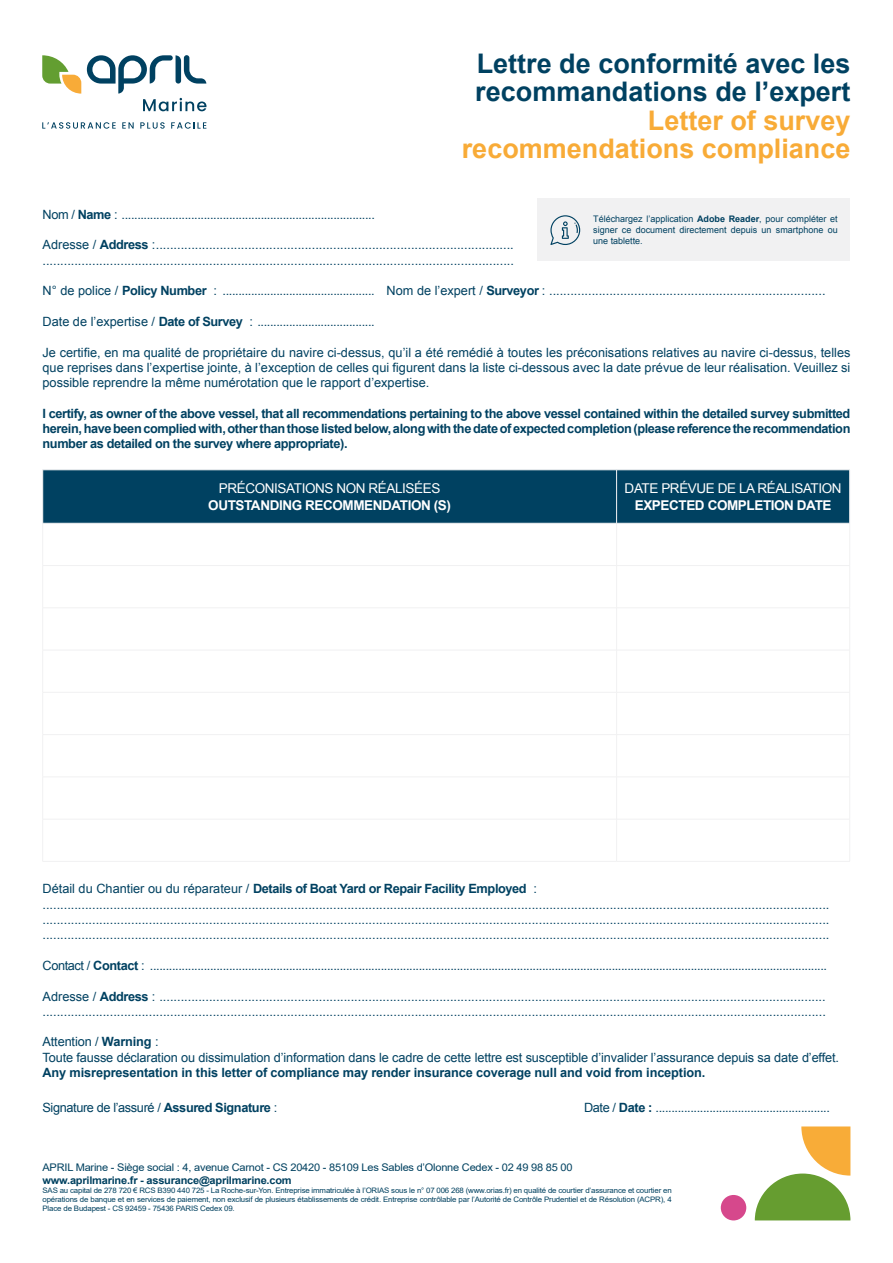
<style>
.page{position:relative;width:893px;height:1263px;background:#fff}
.page>*{position:absolute;margin:0;border:0;box-sizing:border-box;transform-origin:0 0}
.t1{font:700 27px/28.5px "Arial";color:#004161}
.t2{font:700 27px/28.5px "Arial";color:#f8ab37;text-align:right}
.Titre_1{font:13.5px "Arial";letter-spacing:-.03em;color:#fff}
.Titre_1-2{font:700 13.5px "Arial";letter-spacing:-.03em;color:#fff}
.Texte_courant{font:12.75px/15.3px "Arial";letter-spacing:-.01em;color:#004161}
.Texte_courant-2{font:700 12.75px/15.3px "Arial";letter-spacing:-.01em;color:#004161;text-align:justify}
.Texte_courant-3{font:12.75px "Arial";letter-spacing:-.03em;color:#004161}
.Texte_courant-4{font:700 12.75px "Arial";letter-spacing:-.03em;color:#004161}
.t3{font:10.5px "Arial";letter-spacing:-.02em;color:#004160;scale:1.05 1}
.t4{font:700 10.5px "Arial";letter-spacing:-.02em;color:#004160;scale:1.05 1}
.Titre_1-3{font:9px/10.8px "Arial";color:#004161;text-align:justify}
.t5{font:7.5px/9px "Arial";letter-spacing:-.02em;color:#004160;text-align:justify;scale:1.05 1}
.s1{font-weight:700}
.s2{font-weight:400}
</style>
<div class="page">
<svg style="left:42px;top:122px;width:74px;height:7px"></svg>
<svg style="left:122px;top:122px;width:12px;height:7px"></svg>
<svg style="left:140px;top:122px;width:25px;height:7px"></svg>
<svg style="left:171px;top:122px;width:35px;height:7px"></svg>
<svg style="left:42px;top:55px;width:39px;height:39px"></svg>
<svg style="left:87px;top:55px;width:119px;height:56px"></svg>
<div style="left:721px;top:1195px;width:25px;height:25px;background:#d6488c;border-radius:50%"></div>
<svg style="left:755px;top:1126px;width:95px;height:94px"></svg>
<div style="left:43px;top:470px;width:806px;height:53px;background:#004161"></div>
<hr style="left:616px;top:470px;width:1px;height:53px;background:#f5f5f6">
<hr style="left:43px;top:469px;width:574px;height:1px;background:#f1f1f2">
<hr style="left:42px;top:470px;width:1px;height:53px;background:#f1f1f2">
<hr style="left:617px;top:469px;width:233px;height:1px;background:#f1f1f2">
<hr style="left:849px;top:470px;width:1px;height:53px;background:#f1f1f2">
<hr style="left:43px;top:523px;width:574px;height:1px;background:#f1f1f2">
<hr style="left:42px;top:523px;width:1px;height:42px;background:#f1f1f2">
<hr style="left:617px;top:523px;width:233px;height:1px;background:#f1f1f2">
<hr style="left:616px;top:523px;width:1px;height:42px;background:#f1f1f2">
<hr style="left:849px;top:523px;width:1px;height:42px;background:#f1f1f2">
<hr style="left:43px;top:565px;width:574px;height:1px;background:#f1f1f2">
<hr style="left:42px;top:566px;width:1px;height:42px;background:#f1f1f2">
<hr style="left:617px;top:565px;width:233px;height:1px;background:#f1f1f2">
<hr style="left:616px;top:566px;width:1px;height:42px;background:#f1f1f2">
<hr style="left:849px;top:566px;width:1px;height:42px;background:#f1f1f2">
<hr style="left:43px;top:607px;width:574px;height:1px;background:#f1f1f2">
<hr style="left:42px;top:608px;width:1px;height:42px;background:#f1f1f2">
<hr style="left:617px;top:607px;width:233px;height:1px;background:#f1f1f2">
<hr style="left:616px;top:608px;width:1px;height:42px;background:#f1f1f2">
<hr style="left:849px;top:608px;width:1px;height:42px;background:#f1f1f2">
<hr style="left:43px;top:650px;width:574px;height:1px;background:#f1f1f2">
<hr style="left:42px;top:650px;width:1px;height:42px;background:#f1f1f2">
<hr style="left:617px;top:650px;width:233px;height:1px;background:#f1f1f2">
<hr style="left:616px;top:650px;width:1px;height:42px;background:#f1f1f2">
<hr style="left:849px;top:650px;width:1px;height:42px;background:#f1f1f2">
<hr style="left:43px;top:692px;width:574px;height:1px;background:#f1f1f2">
<hr style="left:42px;top:692px;width:1px;height:42px;background:#f1f1f2">
<hr style="left:617px;top:692px;width:233px;height:1px;background:#f1f1f2">
<hr style="left:616px;top:692px;width:1px;height:42px;background:#f1f1f2">
<hr style="left:849px;top:692px;width:1px;height:42px;background:#f1f1f2">
<hr style="left:43px;top:734px;width:574px;height:1px;background:#f1f1f2">
<hr style="left:42px;top:735px;width:1px;height:42px;background:#f1f1f2">
<hr style="left:617px;top:734px;width:233px;height:1px;background:#f1f1f2">
<hr style="left:616px;top:735px;width:1px;height:42px;background:#f1f1f2">
<hr style="left:849px;top:735px;width:1px;height:42px;background:#f1f1f2">
<hr style="left:43px;top:777px;width:574px;height:1px;background:#f1f1f2">
<hr style="left:42px;top:777px;width:1px;height:42px;background:#f1f1f2">
<hr style="left:617px;top:777px;width:233px;height:1px;background:#f1f1f2">
<hr style="left:616px;top:777px;width:1px;height:42px;background:#f1f1f2">
<hr style="left:849px;top:777px;width:1px;height:42px;background:#f1f1f2">
<hr style="left:43px;top:819px;width:574px;height:1px;background:#f1f1f2">
<hr style="left:42px;top:819px;width:1px;height:42px;background:#f1f1f2">
<hr style="left:617px;top:819px;width:233px;height:1px;background:#f1f1f2">
<hr style="left:616px;top:819px;width:1px;height:42px;background:#f1f1f2">
<hr style="left:849px;top:819px;width:1px;height:42px;background:#f1f1f2">
<hr style="left:43px;top:861px;width:574px;height:1px;background:#f1f1f2">
<hr style="left:617px;top:861px;width:233px;height:1px;background:#f1f1f2">
<div style="left:537px;top:199px;width:313px;height:62px;background:#f1f1f2"></div>
<svg style="left:550px;top:215px;width:31px;height:30px"></svg>
<h1 class="t1" style="left:475px;top:50px;width:377px">Lettre de conformité avec les recommandations de l’expert</h1>
<h1 class="t2" style="left:462px;top:107px;width:390px">Letter of survey recommendations compliance</h1>
<p class="Texte_courant" style="left:43px;top:207px;width:334px">Nom / <span class="s1">Name</span> : ................................................................................</p>
<p class="Texte_courant" style="left:43px;top:237px;width:473px">Adresse / <span class="s1">Address</span> :..................................................................................................... .....................................................................................................................................</p>
<p class="Texte_courant" style="left:43px;top:283px;width:785px">N° de police / <span class="s1">Policy Number</span> : ................................................ Nom de l’expert / <span class="s1">Surveyor</span> : ..............................................................................</p>
<p class="Texte_courant" style="left:43px;top:314px;width:334px">Date de l’expertise / <span class="s1">Date of Survey</span> : .....................................</p>
<p class="Texte_courant" style="left:43px;top:344px;width:809px;text-align:justify">Je certifie, en ma qualité de propriétaire du navire ci-dessus, qu’il a été remédié à toutes les préconisations relatives au navire ci-dessus, telles que reprises dans l’expertise jointe, à l’exception de celles qui figurent dans la liste ci-dessous avec la date prévue de leur réalisation. Veuillez si possible reprendre la même numérotation que le rapport d’expertise.</p>
<p class="Texte_courant-2" style="left:43px;top:406px;width:809px">I certify, as owner of the above vessel, that all recommendations pertaining to the above vessel contained within the detailed survey submitted herein, have been complied with, other than those listed below, along with the date of expected completion (please reference the recommendation number as detailed on the survey where appropriate).</p>
<p class="Titre_1" style="left:219px;top:480px;width:223px">PRÉCONISATIONS NON RÉALISÉES</p>
<p class="Titre_1-2" style="left:208px;top:496px;width:244px">OUTSTANDING RECOMMENDATION (S)</p>
<p class="Titre_1-3" style="left:593px;top:214px;width:246px">Téléchargez l’application <span class="s1">Adobe Reader</span>, pour compléter et signer ce document directement depuis un smartphone ou une tablette.</p>
<p class="Titre_1" style="left:625px;top:480px;width:218px">DATE PRÉVUE DE LA RÉALISATION</p>
<p class="Titre_1-2" style="left:635px;top:496px;width:198px">EXPECTED COMPLETION DATE</p>
<p class="Texte_courant-4" style="left:43px;top:880px;width:496px"><span class="s2">Détail du Chantier ou du réparateur /</span> Details of Boat Yard or Repair Facility Employed <span class="s2">:</span></p>
<p class="Texte_courant" style="left:43px;top:897px;width:788px">..............................................................................................................................................................................................................................</p>
<p class="Texte_courant" style="left:43px;top:912px;width:788px">..............................................................................................................................................................................................................................</p>
<p class="Texte_courant" style="left:43px;top:927px;width:788px">..............................................................................................................................................................................................................................</p>
<p class="Texte_courant-3" style="left:43px;top:957px;width:786px">Contact / <span class="s1">Contact</span> : ......................................................................................................................................................................................................................</p>
<p class="Texte_courant" style="left:43px;top:988px;width:785px">Adresse / <span class="s1">Address</span> : ............................................................................................................................................................................................ .............................................................................................................................................................................................................................</p>
<p class="Texte_courant" style="left:43px;top:1034px;width:118px">Attention / <span class="s1">Warning</span> :</p>
<p class="Texte_courant" style="left:43px;top:1050px;width:798px">Toute fausse déclaration ou dissimulation d’information dans le cadre de cette lettre est susceptible d’invalider l’assurance depuis sa date d’effet.</p>
<p class="Texte_courant-2" style="left:43px;top:1065px;width:664px">Any misrepresentation in this letter of compliance may render insurance coverage null and void from inception.</p>
<p class="Texte_courant-3" style="left:43px;top:1099px;width:236px">Signature de l’assuré / <span class="s1">Assured Signature</span> :</p>
<p class="Texte_courant" style="left:584px;top:1100px;width:247px">Date / <span class="s1">Date :</span> .......................................................</p>
<p class="t3" style="left:43px;top:1160px;width:506px">APRIL Marine - Siège social : 4, avenue Carnot - CS 20420 - 85109 Les Sables d’Olonne Cedex - 02 49 98 85 00</p>
<p class="t4" style="left:43px;top:1173px;width:239px">www.aprilmarine.fr - assurance@aprilmarine.com</p>
<p class="t5" style="left:43px;top:1186px;width:601px">SAS au capital de 278 720 € RCS B390 440 725 - La Roche-sur-Yon. Entreprise immatriculée à l’ORIAS sous le n° 07 006 268 (www.orias.fr) en qualité de courtier d’assurance et courtier en opérations de banque et en services de paiement, non exclusif de plusieurs établissements de crédit. Entreprise contrôlable par l’Autorité de Contrôle Prudentiel et de Résolution (ACPR), 4<br>Place de Budapest - CS 92459 - 75436 PARIS Cedex 09.</p>
</div>
